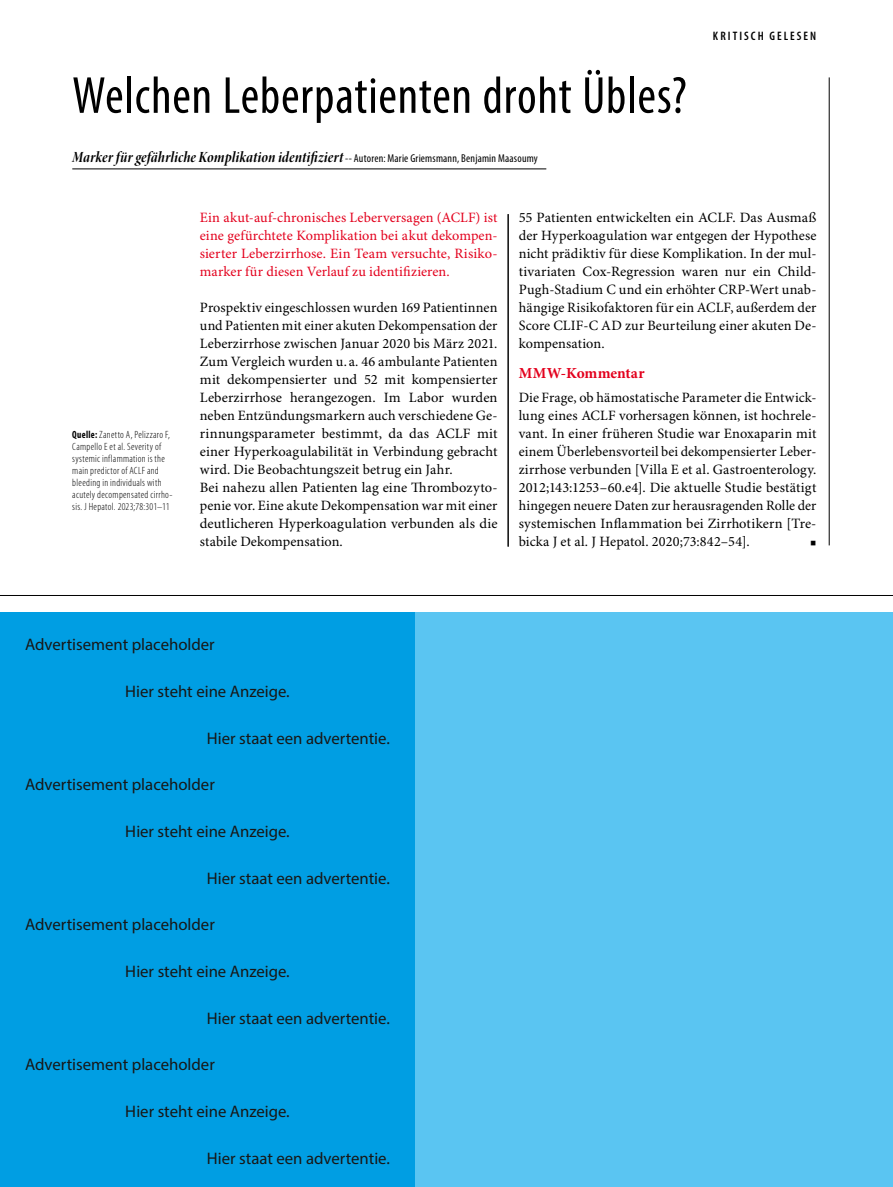
<style>
.page{position:relative;width:893px;height:1187px;background:#fff}
.page>*{position:absolute;margin:0;border:0;box-sizing:border-box;transform-origin:0 0}
.Title_kleinrot{font:condensed 52.5px "Myriad Pro";letter-spacing:.015em;color:#000}
.t1{font:16.8px "Myriad Pro";color:#181716}
.SuperTitle_1rot{font:15.75px "Minion Pro Bold Cn It Disp";letter-spacing:.005em;color:#000}
.SectionHeading_1_Com{font:700 15.3px "Minion Pro";letter-spacing:.005em;color:#e3001d}
.Para_x{font:14.25px/18px "Minion Pro";letter-spacing:.005em;color:#000;text-align:justify}
.Trailer_kleinrot{font:14.25px/18px "Minion Pro";letter-spacing:.005em;color:#e3001d;text-align:justify}
.t2{font:600 condensed 12.3px "Myriad Pro";letter-spacing:.165em;color:#000}
.Source_x{font:300 condensed 10.5px/12px "Myriad Pro";letter-spacing:.03em;color:#000}
.Para_x-2{font:10.5px "Arial Unicode MS";color:#000}
.s1{font-family:"Myriad Pro";font-stretch:condensed;font-size:11.4px}
.s2{font-weight:700}
</style>
<div class="page">
<hr style="left:829px;top:77px;width:1px;height:468px;background:#000">
<hr style="left:0;top:595px;width:893px;height:1px;background:#000">
<hr style="left:72px;top:169px;width:474px;height:1px;background:#000">
<hr style="left:508px;top:214px;width:1px;height:332px;background:#000">
<div style="left:0;top:612px;width:893px;height:574px;background:#5ac5f2"></div>
<div style="left:0;top:612px;width:415px;height:574px;background:#009ee3"></div>
<p class="Title_kleinrot" style="left:72px;top:64px;width:616px">Welchen Leberpatienten droht Übles?</p>
<p class="SuperTitle_1rot" style="left:72px;top:147px;width:467px">Marker für gefährliche Komplikation identifiziert <span class="s1">-- Autoren: Marie Griemsmann, Benjamin Maasoumy</span></p>
<p class="t2" style="left:713px;top:29px;width:105px">KRITISCH GELESEN</p>
<p class="Source_x" style="left:72px;top:428px;width:102px"><span class="s2">Quelle:</span> Zanetto A, Pelizzaro F,<br>Campello E et al. Severity of systemic inflammation is the main predictor of ACLF and bleeding in individuals with acutely decompensated cirrho&shy;sis. J Hepatol. 2023;78:301–11</p>
<p class="Trailer_kleinrot" style="left:200px;top:208px;width:299px">Ein akut-auf-chronisches Leberversagen (ACLF) ist eine gefürchtete Komplikation bei akut dekompen&shy;sierter Leberzirrhose. Ein Team versuchte, Risiko&shy;marker für diesen Verlauf zu identifizieren.</p>
<p class="Para_x" style="left:200px;top:298px;width:299px">Prospektiv eingeschlossen wurden 169 Patientinnen und Patienten mit einer akuten Dekompensation der Leberzirrhose zwischen Januar 2020 bis März 2021.<br>Zum Vergleich wurden u. a. 46 ambulante Patienten mit dekompensierter und 52 mit kompensierter Leberzirrhose herangezogen. Im Labor wurden neben Entzündungsmarkern auch verschiedene Ge&shy;rinnungsparameter bestimmt, da das ACLF mit einer Hyperkoagulabilität in Verbindung gebracht wird. Die Beobachtungszeit betrug ein Jahr.</p>
<p class="Para_x" style="left:200px;top:478px;width:299px">Bei nahezu allen Patienten lag eine Thrombozyto&shy;penie vor. Eine akute Dekompensation war mit einer deutlicheren Hyperkoagulation verbunden als die stabile Dekompensation.</p>
<p class="Para_x" style="left:519px;top:208px;width:299px">55 Patienten entwickelten ein ACLF. Das Ausmaß der Hyperkoagulation war entgegen der Hypothese nicht prädiktiv für diese Komplikation. In der mul&shy;tivariaten Cox-Regression waren nur ein Child-Pugh-Stadium C und ein erhöhter CRP-Wert unab&shy;hängige Risikofaktoren für ein ACLF, außerdem der Score CLIF-C AD zur Beurteilung einer akuten De&shy;kompensation.</p>
<p class="SectionHeading_1_Com" style="left:519px;top:364px;width:127px">MMW-Kommentar</p>
<p class="Para_x" style="left:519px;top:388px;width:299px">Die Frage, ob hämostatische Parameter die Entwick&shy;lung eines ACLF vorhersagen können, ist hochrele&shy;vant. In einer früheren Studie war Enoxaparin mit einem Überlebensvorteil bei dekompensierter Leber&shy;zirrhose verbunden [Villa E et al. Gastroenterology.<br>2012;143:1253–60.e4]. Die aktuelle Studie bestätigt hingegen neuere Daten zur herausragenden Rolle der systemischen Inflammation bei Zirrhotikern [Tre&shy;bicka J et al. J Hepatol. 2020;73:842–54].</p>
<p class="Para_x-2" style="left:810px;top:536px;width:8px">■</p>
<p class="t1" style="left:25px;top:634px;width:191px">Advertisement placeholder</p>
<p class="t1" style="left:125px;top:681px;width:166px">Hier steht eine Anzeige.</p>
<p class="t1" style="left:207px;top:727px;width:185px">Hier staat een advertentie.</p>
<p class="t1" style="left:25px;top:774px;width:191px">Advertisement placeholder</p>
<p class="t1" style="left:125px;top:821px;width:166px">Hier steht eine Anzeige.</p>
<p class="t1" style="left:207px;top:867px;width:185px">Hier staat een advertentie.</p>
<p class="t1" style="left:25px;top:914px;width:191px">Advertisement placeholder</p>
<p class="t1" style="left:125px;top:960px;width:166px">Hier steht eine Anzeige.</p>
<p class="t1" style="left:207px;top:1007px;width:185px">Hier staat een advertentie.</p>
<p class="t1" style="left:25px;top:1054px;width:191px">Advertisement placeholder</p>
<p class="t1" style="left:125px;top:1100px;width:166px">Hier steht eine Anzeige.</p>
<p class="t1" style="left:207px;top:1147px;width:185px">Hier staat een advertentie.</p>
</div>
